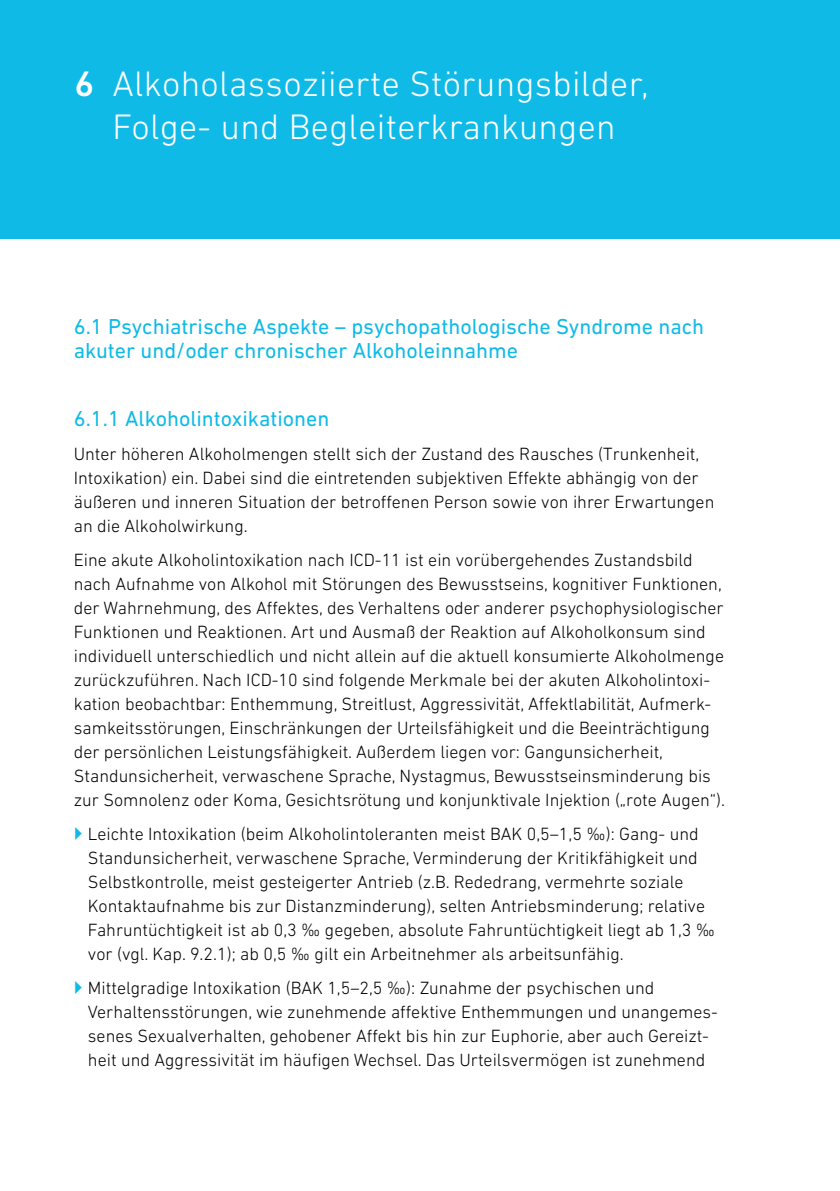
<style>
.page{position:relative;width:840px;height:1191px;background:#fff}
.page>*{position:absolute;margin:0;border:0;box-sizing:border-box;transform-origin:0 0}
.t1{font:300 36px/42px "DIN Next LT Pro";letter-spacing:.01em;color:#fff;text-align:center}
.t2{font:22px/24px "DIN Next LT Pro";color:#10bae7}
.p_Fliess_Absatnd_danach{font:300 18px/24px "DIN Next LT Pro";color:#000}
.s1{font-weight:500}
</style>
<div class="page">
<div style="left:0;top:0;width:839px;height:238px;background:#10bae7"></div>
<h1 class="t1" style="left:74px;top:63px;width:575px"><span class="s1">6</span> Alkoholassoziierte Störungsbilder,<br>Folge- und Begleiterkrankungen</h1>
<h2 class="t2" style="left:74px;top:314px;width:631px">6.1 Psychiatrische Aspekte – psychopathologische Syndrome nach akuter und/oder chronischer Alkoholeinnahme</h2>
<h3 class="t2" style="left:74px;top:406px;width:257px">6.1.1 Alkoholintoxikationen</h3>
<p class="p_Fliess_Absatnd_danach" style="left:74px;top:441px;width:641px">Unter höheren Alkoholmengen stellt sich der Zustand des Rausches (Trunkenheit, Intoxikation) ein. Dabei sind die eintretenden subjektiven Effekte abhängig von der äußeren und inneren Situation der betroffenen Person sowie von ihrer Erwartungen an die Alkoholwirkung.</p>
<p class="p_Fliess_Absatnd_danach" style="left:74px;top:547px;width:652px">Eine akute Alkoholintoxikation nach ICD-11 ist ein vorübergehendes Zustandsbild nach Aufnahme von Alkohol mit Störungen des Bewusstseins, kognitiver Funktionen, der Wahrnehmung, des Affektes, des Verhaltens oder anderer psychophysiologischer Funktionen und Reaktionen. Art und Ausmaß der Reaktion auf Alkoholkonsum sind individuell unterschiedlich und nicht allein auf die aktuell konsumierte Alkoholmenge zurückzuführen. Nach ICD-10 sind folgende Merkmale bei der akuten Alkoholintoxi&shy;kation beobachtbar: Enthemmung, Streitlust, Aggressivität, Affektlabilität, Aufmerk&shy;samkeitsstörungen, Einschränkungen der Urteilsfähigkeit und die Beeinträchtigung der persönlichen Leistungsfähigkeit. Außerdem liegen vor: Gangunsicherheit, Standunsicherheit, verwaschene Sprache, Nystagmus, Bewusstseinsminderung bis zur Somnolenz oder Koma, Gesichtsrötung und konjunktivale Injektion („rote Augen“).</p>
<p class="p_Fliess_Absatnd_danach" style="left:88px;top:821px;width:628px">Leichte Intoxikation (beim Alkoholintoleranten meist BAK 0,5–1,5 ‰): Gang- und Standunsicherheit, verwaschene Sprache, Verminderung der Kritikfähigkeit und Selbstkontrolle, meist gesteigerter Antrieb (z.B. Rededrang, vermehrte soziale Kontaktaufnahme bis zur Distanzminderung), selten Antriebsminderung; relative Fahruntüchtigkeit ist ab 0,3 ‰ gegeben, absolute Fahruntüchtigkeit liegt ab 1,3 ‰ vor (vgl. Kap. 9.2.1); ab 0,5 ‰ gilt ein Arbeitnehmer als arbeitsunfähig.</p>
<p class="p_Fliess_Absatnd_danach" style="left:88px;top:975px;width:631px">Mittelgradige Intoxikation (BAK 1,5–2,5 ‰): Zunahme der psychischen und Verhaltensstörungen, wie zunehmende affektive Enthemmungen und unangemes&shy;senes Sexualverhalten, gehobener Affekt bis hin zur Euphorie, aber auch Gereizt&shy;heit und Aggressivität im häufigen Wechsel. Das Urteilsvermögen ist zunehmend</p>
</div>
